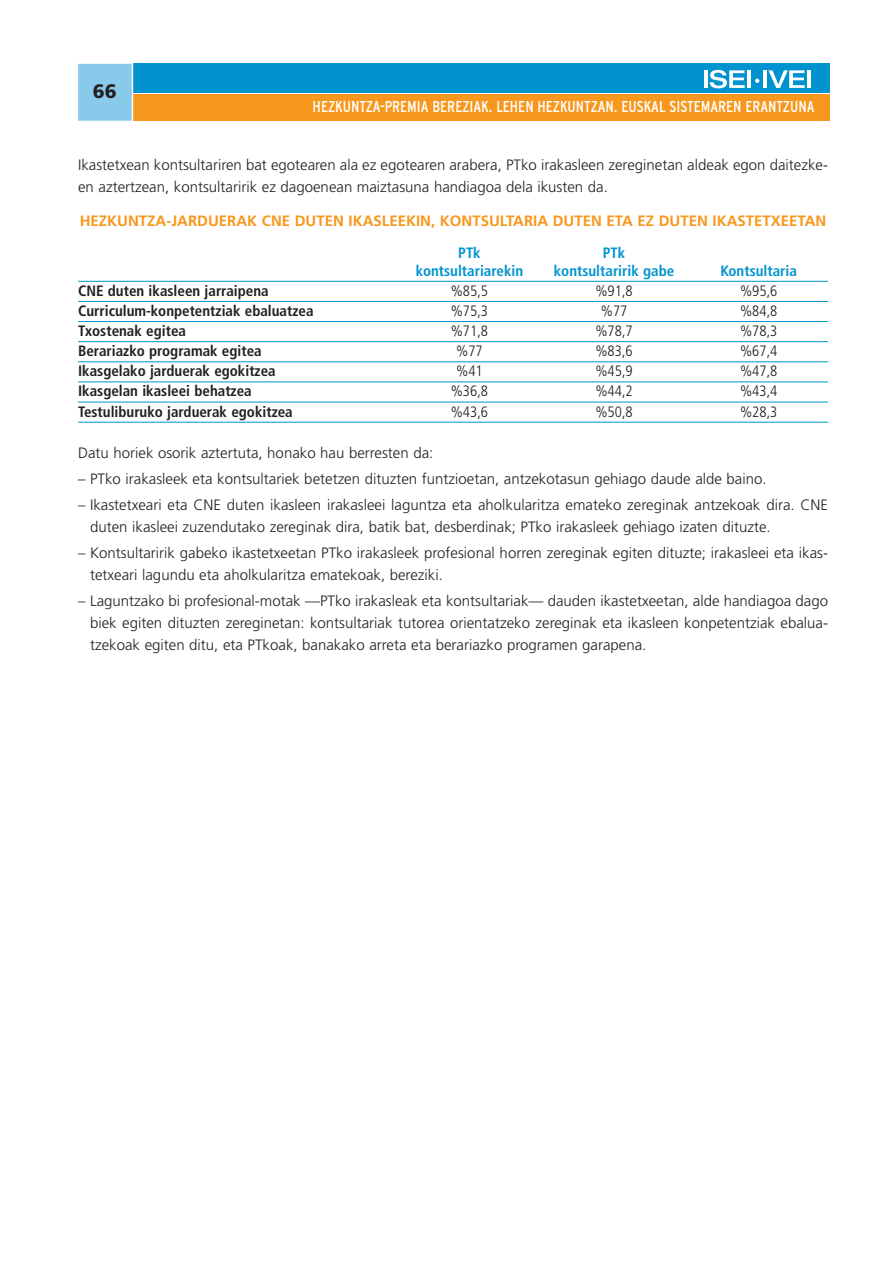
<style>
.page{position:relative;width:893px;height:1263px;background:#fff}
.page>*{position:absolute;margin:0;border:0;box-sizing:border-box;transform-origin:0 0}
.t1{font:900 19.5px "Frutiger";color:#231f20}
.t2{font:condensed 15.75px "Interstate";color:#fff}
.t3{font:300 15px/21.8px "Frutiger";color:#231f20}
.t4{font:700 condensed 15px "Frutiger";color:#231f20}
.t5{font:300 condensed 15px "Frutiger";color:#231f20}
.t6{font:700 15px "Frutiger";color:#f7971d}
.t7{font:700 condensed 15px "Frutiger";color:#0093d0}
</style>
<div class="page">
<hr style="left:78px;top:281px;width:750px;height:1px;background:#0093d0">
<hr style="left:78px;top:301px;width:750px;height:1px;background:#0093d0">
<hr style="left:78px;top:321px;width:750px;height:1px;background:#0093d0">
<hr style="left:78px;top:341px;width:750px;height:1px;background:#0093d0">
<hr style="left:78px;top:361px;width:750px;height:1px;background:#0093d0">
<hr style="left:78px;top:382px;width:750px;height:1px;background:#0093d0">
<hr style="left:78px;top:402px;width:750px;height:1px;background:#0093d0">
<hr style="left:78px;top:422px;width:750px;height:1px;background:#0093d0">
<div style="left:132px;top:64px;width:697px;height:29px;background:#0093d0"></div>
<div style="left:132px;top:95px;width:697px;height:26px;background:#f7971d"></div>
<svg style="left:755px;top:79px;width:4px;height:4px"></svg>
<svg style="left:704px;top:70px;width:3px;height:18px"></svg>
<svg style="left:709px;top:70px;width:35px;height:18px"></svg>
<hr style="left:747px;top:70px;width:4px;height:18px;background:#fff">
<hr style="left:763px;top:70px;width:4px;height:18px;background:#fff">
<svg style="left:768px;top:70px;width:36px;height:18px"></svg>
<hr style="left:807px;top:70px;width:4px;height:18px;background:#fff">
<div style="left:77px;top:63px;width:55px;height:58px;background:#89c9ea"></div>
<div style="left:77px;top:62px;width:56px;height:60px;border:2px solid #fff"></div>
<h1 class="t1" style="left:93px;top:83px;width:25px">66</h1>
<p class="t2" style="left:312px;top:101px;width:503px">HEZKUNTZA-PREMIA BEREZIAK. LEHEN HEZKUNTZAN. EUSKAL SISTEMAREN ERANTZUNA</p>
<p class="t3" style="left:78px;top:155px;width:751px">Ikastetxean kontsultariren bat egotearen ala ez egotearen arabera, PTko irakasleen zereginetan aldeak egon daitezke&shy;en aztertzean, kontsultaririk ez dagoenean maiztasuna handiagoa dela ikusten da.</p>
<p class="t6" style="left:80px;top:215px;width:748px">HEZKUNTZA-JARDUERAK CNE DUTEN IKASLEEKIN, KONTSULTARIA DUTEN ETA EZ DUTEN IKASTETXEETAN</p>
<p class="t7" style="left:458px;top:246px;width:24px">PTk</p>
<p class="t7" style="left:603px;top:246px;width:24px">PTk</p>
<p class="t7" style="left:415px;top:264px;width:109px">kontsultariarekin</p>
<p class="t7" style="left:554px;top:264px;width:122px">kontsultaririk gabe</p>
<p class="t7" style="left:720px;top:264px;width:78px">Kontsultaria</p>
<p class="t4" style="left:78px;top:285px;width:192px">CNE duten ikasleen jarraipena</p>
<p class="t5" style="left:451px;top:285px;width:39px">%85,5</p>
<p class="t5" style="left:595px;top:285px;width:39px">%91,8</p>
<p class="t5" style="left:740px;top:285px;width:39px">%95,6</p>
<p class="t4" style="left:78px;top:305px;width:237px">Curriculum-konpetentziak ebaluatzea</p>
<p class="t5" style="left:451px;top:305px;width:39px">%75,3</p>
<p class="t5" style="left:600px;top:305px;width:28px">%77</p>
<p class="t5" style="left:740px;top:305px;width:39px">%84,8</p>
<p class="t4" style="left:78px;top:325px;width:109px">Txostenak egitea</p>
<p class="t5" style="left:451px;top:325px;width:39px">%71,8</p>
<p class="t5" style="left:595px;top:325px;width:39px">%78,7</p>
<p class="t5" style="left:740px;top:325px;width:39px">%78,3</p>
<p class="t4" style="left:78px;top:345px;width:185px">Berariazko programak egitea</p>
<p class="t5" style="left:456px;top:345px;width:28px">%77</p>
<p class="t5" style="left:595px;top:345px;width:39px">%83,6</p>
<p class="t5" style="left:740px;top:345px;width:39px">%67,4</p>
<p class="t4" style="left:78px;top:365px;width:199px">Ikasgelako jarduerak egokitzea</p>
<p class="t5" style="left:456px;top:365px;width:28px">%41</p>
<p class="t5" style="left:595px;top:365px;width:39px">%45,9</p>
<p class="t5" style="left:740px;top:365px;width:39px">%47,8</p>
<p class="t4" style="left:78px;top:385px;width:175px">Ikasgelan ikasleei behatzea</p>
<p class="t5" style="left:451px;top:385px;width:39px">%36,8</p>
<p class="t5" style="left:595px;top:385px;width:39px">%44,2</p>
<p class="t5" style="left:740px;top:385px;width:39px">%43,4</p>
<p class="t4" style="left:78px;top:405px;width:216px">Testuliburuko jarduerak egokitzea</p>
<p class="t5" style="left:451px;top:405px;width:39px">%43,6</p>
<p class="t5" style="left:595px;top:405px;width:39px">%50,8</p>
<p class="t5" style="left:740px;top:405px;width:39px">%28,3</p>
<p class="t3" style="left:78px;top:444px;width:357px">Datu horiek osorik aztertuta, honako hau berresten da:</p>
<p class="t3" style="left:78px;top:470px;width:690px">– PTko irakasleek eta kontsultariek betetzen dituzten funtzioetan, antzekotasun gehiago daude alde baino.</p>
<p class="t3" style="left:90px;top:496px;width:739px;text-indent:-12px">– Ikastetxeari eta CNE duten ikasleen irakasleei laguntza eta aholkularitza emateko zereginak antzekoak dira. CNE duten ikasleei zuzendutako zereginak dira, batik bat, desberdinak; PTko irakasleek gehiago izaten dituzte.</p>
<p class="t3" style="left:90px;top:543px;width:739px;text-indent:-12px">– Kontsultaririk gabeko ikastetxeetan PTko irakasleek profesional horren zereginak egiten dituzte; irakasleei eta ikas&shy;tetxeari lagundu eta aholkularitza ematekoak, bereziki.</p>
<p class="t3" style="left:90px;top:591px;width:739px;text-align:justify;text-indent:-12px">– Laguntzako bi profesional-motak —PTko irakasleak eta kontsultariak— dauden ikastetxeetan, alde handiagoa dago biek egiten dituzten zereginetan: kontsultariak tutorea orientatzeko zereginak eta ikasleen konpetentziak ebalua&shy;tzekoak egiten ditu, eta PTkoak, banakako arreta eta berariazko programen garapena.</p>
</div>
